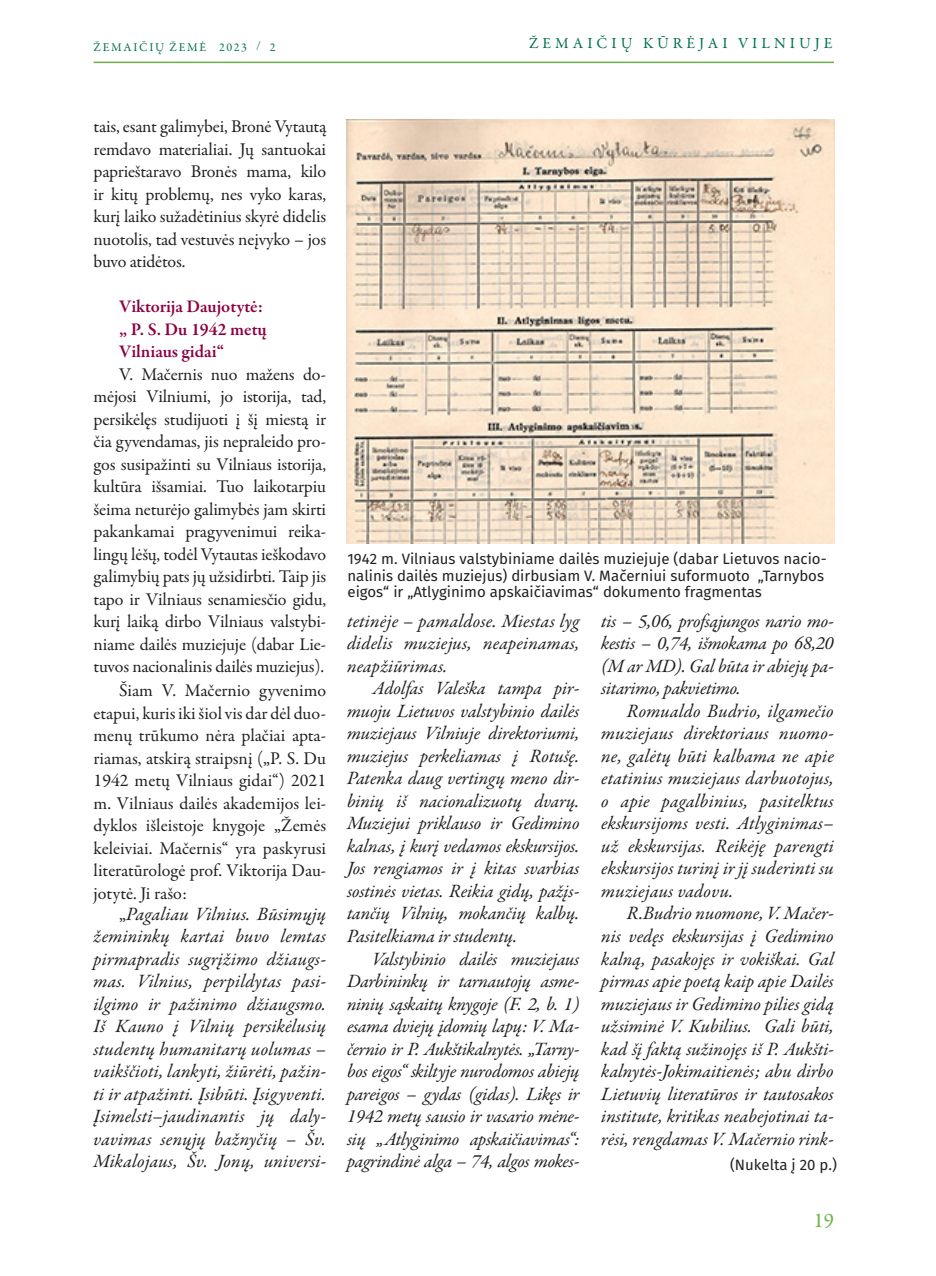
<style>
.page{position:relative;width:936px;height:1276px;background:#fff}
.page>*{position:absolute;margin:0;border:0;box-sizing:border-box;transform-origin:0 0}
.t1{font:21px "Garamond Premr Pro";color:#6fb048}
.tekstas{font:italic 18.9px/22.5px "Garamond Premr Pro";letter-spacing:-.005em;color:#231f20;text-align:justify}
.tekstas-2{font:18px/22.5px "Garamond Premr Pro";letter-spacing:-.01em;color:#231f20;text-align:justify}
.tekstas-3{font:600 18px "Garamond Premr Pro";color:#8b0042}
.t2{font:15.45px "Garamond Premr Pro";letter-spacing:.26em;color:#017045}
.parašas{font:15px/16.5px "Fira Sans";color:#231f20}
.nukelta{font:15px "Fira Sans";color:#231f20}
.t3{font:12px "Garamond Premr Pro";letter-spacing:.14em;color:#017045}
.s1{font-style:normal;font-size:18px}
</style>
<div class="page">
<hr style="left:94px;top:62px;width:739px;height:1px;background:#6fb048">
<img style="left:347px;top:119px;width:487px;height:424px">
<p class="t3" style="left:94px;top:40px;width:184px">ŽEMAIČIŲ ŽEMĖ 2023 / 2</p>
<p class="t2" style="left:529px;top:33px;width:305px">ŽEMAIČIŲ KŪRĖJAI VILNIUJE</p>
<p class="tekstas-2" style="left:94px;top:116px;width:234px">tais, esant galimybei, Bronė Vytautą remdavo materialiai. Jų santuokai paprieštaravo Bronės mama, kilo ir kitų problemų, nes vyko karas, kurį laiko sužadėtinius skyrė didelis nuotolis, tad vestuvės neįvyko – jos buvo atidėtos.</p>
<p class="tekstas-3" style="left:119px;top:296px;width:145px">Viktorija Daujotytė:</p>
<p class="tekstas-3" style="left:119px;top:318px;width:149px">„ P. S. Du 1942 metų</p>
<p class="tekstas-3" style="left:119px;top:341px;width:106px">Vilniaus gidai“</p>
<p class="tekstas-2" style="left:94px;top:363px;width:234px;text-indent:26px">V. Mačernis nuo mažens do&shy;mėjosi Vilniumi, jo istorija, tad, persikėlęs studijuoti į šį miestą ir čia gyvendamas, jis nepraleido pro&shy;gos susipažinti su Vilniaus istorija, kultūra išsamiai. Tuo laikotarpiu šeima neturėjo galimybės jam skirti pakankamai pragyvenimui reika&shy;lingų lėšų, todėl Vytautas ieškodavo galimybių pats jų užsidirbti. Taip jis tapo ir Vilniaus senamiesčio gidu, kurį laiką dirbo Vilniaus valstybi&shy;niame dailės muziejuje (dabar Lie&shy;tuvos nacionalinis dailės muziejus).</p>
<p class="tekstas-2" style="left:94px;top:680px;width:234px;text-indent:26px">Šiam V. Mačernio gyvenimo etapui, kuris iki šiol vis dar dėl duo&shy;menų trūkumo nėra plačiai apta&shy;riamas, atskirą straipsnį („P. S. Du 1942 metų Vilniaus gidai“) 2021 m. Vilniaus dailės akademijos lei&shy;dyklos išleistoje knygoje „Žemės keleiviai. Mačernis“ yra paskyrusi literatūrologė prof. Viktorija Dau&shy;jotytė. Ji rašo:</p>
<p class="tekstas" style="left:94px;top:903px;width:234px;text-indent:26px"><span class="s1">„</span>Pagaliau Vilnius. Būsimųjų žemininkų kartai buvo lemtas pirmapradis sugrįžimo džiaugs&shy;mas. Vilnius, perpildytas pasi&shy;ilgimo ir pažinimo džiaugsmo.<br>Iš Kauno į Vilnių persikėlusių studentų humanitarų uolumas – vaikščioti, lankyti, žiūrėti, pažin&shy;ti ir atpažinti. Įsibūti. Įsigyventi.<br>Įsimelsti–jaudinantis jų daly&shy;vavimas senųjų bažnyčių – Šv.<br>Mikalojaus, Šv. Jonų, universi-</p>
<p class="parašas" style="left:347px;top:551px;width:481px">1942 m. Vilniaus valstybiniame dailės muziejuje (dabar Lietuvos nacio&shy;nalinis dailės muziejus) dirbusiam V. Mačerniui suformuoto „Tarnybos eigos“ ir „Atlyginimo apskaičiavimas“ dokumento fragmentas</p>
<p class="tekstas" style="left:601px;top:611px;width:234px">tis – 5,06, profsąjungos nario mo&shy;kestis – 0,74, išmokama po 68,20 (M ar MD). Gal būta ir abiejų pa&shy;sitarimo, pakvietimo.</p>
<p class="tekstas" style="left:601px;top:701px;width:234px;text-indent:26px">Romualdo Budrio, ilgamečio muziejaus direktoriaus nuomo&shy;ne, galėtų būti kalbama ne apie etatinius muziejaus darbuotojus, o apie pagalbinius, pasitelktus ekskursijoms vesti. Atlyginimas– už ekskursijas. Reikėję parengti ekskursijos turinį ir jį suderinti su muziejaus vadovu.</p>
<p class="tekstas" style="left:601px;top:903px;width:234px;text-indent:26px">R.Budrio nuomone, V. Mačer&shy;nis vedęs ekskursijas į Gedimino kalną, pasakojęs ir vokiškai. Gal pirmas apie poetą kaip apie Dailės muziejaus ir Gedimino pilies gidą užsiminė V. Kubilius. Gali būti, kad šį faktą sužinojęs iš P. Aukšti&shy;kalnytės-Jokimaitienės; abu dirbo Lietuvių literatūros ir tautosakos institute, kritikas neabejotinai ta&shy;rėsi, rengdamas V. Mačernio rink-</p>
<p class="tekstas" style="left:347px;top:611px;width:234px">tetinėje – pamaldose. Miestas lyg didelis muziejus, neapeinamas, neapžiūrimas.</p>
<p class="tekstas" style="left:347px;top:678px;width:234px;text-indent:26px">Adolfas Valeška tampa pir&shy;muoju Lietuvos valstybinio dailės muziejaus Vilniuje direktoriumi, muziejus perkeliamas į Rotušę.<br>Patenka daug vertingų meno dir&shy;binių iš nacionalizuotų dvarų.<br>Muziejui priklauso ir Gedimino kalnas, į kurį vedamos ekskursijos.<br>Jos rengiamos ir į kitas svarbias sostinės vietas. Reikia gidų, pažįs&shy;tančių Vilnių, mokančių kalbų.<br>Pasitelkiama ir studentų.</p>
<p class="tekstas" style="left:347px;top:948px;width:234px;text-indent:26px">Valstybinio dailės muziejaus Darbininkų ir tarnautojų asme&shy;ninių sąskaitų knygoje (F. 2, b. 1) esama dviejų įdomių lapų: V. Ma&shy;černio ir P. Aukštikalnytės. „Tarny&shy;bos eigos“ skiltyje nurodomos abiejų pareigos – gydas (gidas). Likęs ir 1942 metų sausio ir vasario mėne&shy;sių „Atlyginimo apskaičiavimas“: pagrindinė alga – 74, algos mokes-</p>
<p class="nukelta" style="left:730px;top:1154px;width:108px">(Nukelta į 20 p.)</p>
<p class="t1" style="left:813px;top:1208px;width:22px">19</p>
</div>
